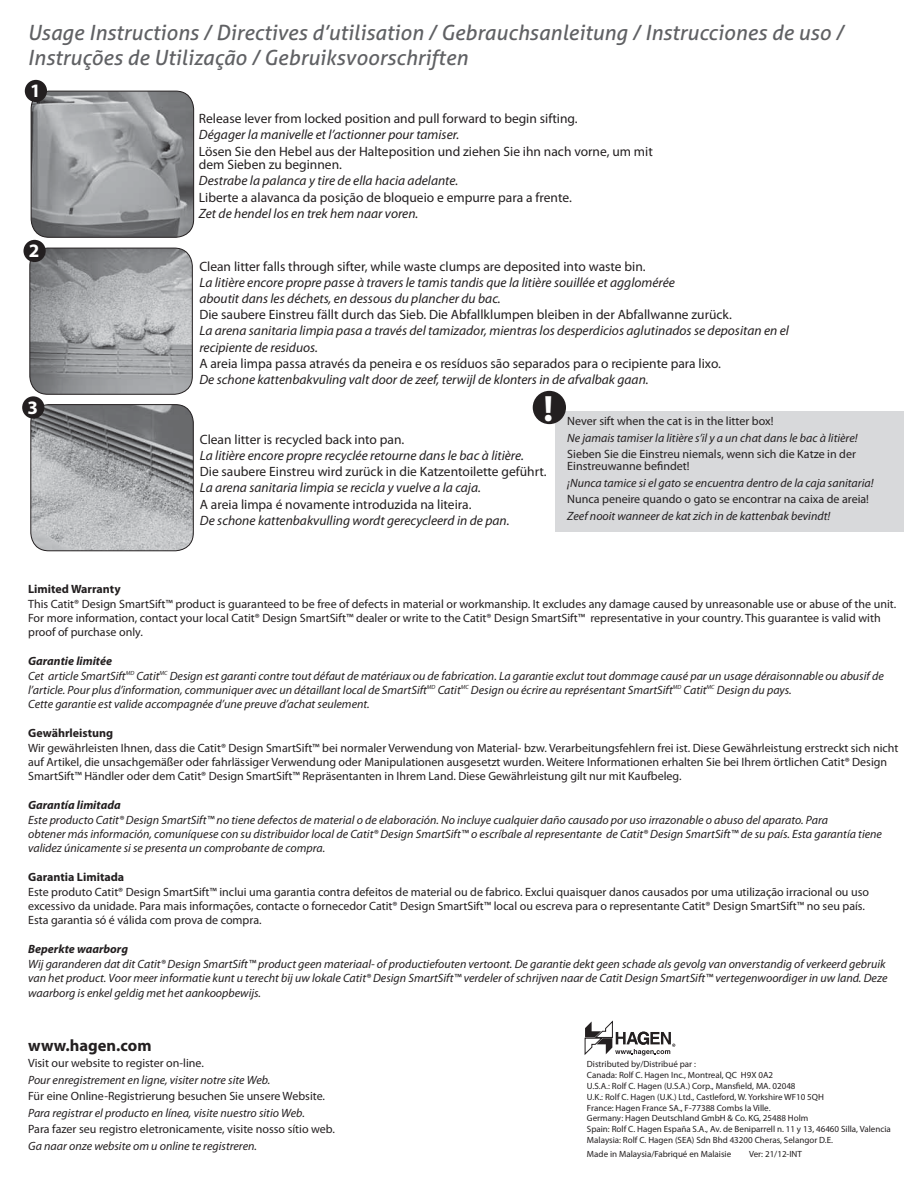
<style>
.page{position:relative;width:910px;height:1187px;background:#fff}
.page>*{position:absolute;margin:0;border:0;box-sizing:border-box;transform-origin:0 0}
.t1{font:700 36.75px "Myriad Pro";color:#fff}
.t2{font:italic 21px/25.2px "Aller";color:#606164}
.t3{font:700 19.05px "Myriad Pro";color:#fff}
.t4{font:700 16.5px "Myriad Pro";color:#231f20}
.t5{font:italic 13.5px/16.2px "Myriad Pro";color:#231f20}
.t6{font:13.5px/13.5px "Myriad Pro";color:#231f20}
.t7{font:italic 12px/14.4px "Myriad Pro";color:#231f20}
.t8{font:12px/14.4px "Myriad Pro";color:#231f20}
.t9{font:700 12px "Myriad Pro";color:#231f20}
.t10{font:italic 700 12px "Myriad Pro";color:#231f20}
.t11{font:9px/10.8px "Myriad Pro";color:#231f20}
.s1{font-weight:700}
</style>
<div class="page">
<svg style="left:584px;top:1020px;width:91px;height:36px"></svg>
<div style="left:555px;top:411px;width:349px;height:120px;background:#d8d9db"></div>
<img style="left:31px;top:91px;width:163px;height:146px;border-radius:18px">
<div style="left:31px;top:91px;width:163px;height:147px;border:1px solid #231f20;border-radius:18px"></div>
<img style="left:30px;top:248px;width:162px;height:146px;border-radius:18px">
<div style="left:29px;top:247px;width:164px;height:148px;border:1px solid #231f20;border-radius:18px"></div>
<img style="left:31px;top:404px;width:162px;height:146px;border-radius:18px">
<div style="left:30px;top:404px;width:164px;height:147px;border:1px solid #231f20;border-radius:18px"></div>
<div style="left:25px;top:80px;width:22px;height:22px;background:#231f20;border-radius:50%"></div>
<div style="left:23px;top:240px;width:23px;height:22px;background:#231f20;border-radius:50%"></div>
<div style="left:22px;top:396px;width:22px;height:22px;background:#231f20;border-radius:50%"></div>
<div style="left:533px;top:391px;width:33px;height:33px;background:#231f20;border-radius:50%"></div>
<h2 class="t2" style="left:28px;top:22px;width:817px">Usage Instructions / Directives d’utilisation / Gebrauchsanleitung / Instrucciones de uso /<br>Instruções de Utilização / Gebruiksvoorschriften</h2>
<h3 class="t3" style="left:30px;top:84px;width:12px">1</h3>
<h3 class="t3" style="left:29px;top:244px;width:12px">2</h3>
<p class="t6" style="left:199px;top:113px;width:380px">Release lever from locked position and pull forward to begin sifting.</p>
<p class="t5" style="left:199px;top:128px;width:262px">Dégager la manivelle et l’actionner pour tamiser.</p>
<p class="t6" style="left:199px;top:146px;width:455px">Lösen Sie den Hebel aus der Halteposition und ziehen Sie ihn nach vorne, um mit dem Sieben zu beginnen.</p>
<p class="t5" style="left:199px;top:174px;width:261px">Destrabe la palanca y tire de ella hacia adelante.</p>
<p class="t6" style="left:199px;top:192px;width:374px">Liberte a alavanca da posição de bloqueio e empurre para a frente.</p>
<p class="t5" style="left:199px;top:206px;width:221px">Zet de hendel los en trek hem naar voren.</p>
<p class="t6" style="left:199px;top:260px;width:448px">Clean litter falls through sifter, while waste clumps are deposited into waste bin.</p>
<p class="t5" style="left:199px;top:275px;width:477px">La litière encore propre passe à travers le tamis tandis que la litière souillée et agglomérée aboutit dans les déchets, en dessous du plancher du bac.</p>
<p class="t6" style="left:199px;top:309px;width:534px">Die saubere Einstreu fällt durch das Sieb. Die Abfallklumpen bleiben in der Abfallwanne zurück.</p>
<p class="t5" style="left:199px;top:324px;width:591px">La arena sanitaria limpia pasa a través del tamizador, mientras los desperdicios aglutinados se depositan en el recipiente de residuos.</p>
<p class="t6" style="left:199px;top:358px;width:523px">A areia limpa passa através da peneira e os resíduos são separados para o recipiente para lixo.</p>
<p class="t5" style="left:199px;top:373px;width:451px">De schone kattenbakvuling valt door de zeef, terwijl de klonters in de afvalbak gaan.</p>
<h3 class="t3" style="left:27px;top:400px;width:12px">3</h3>
<h1 class="t1" style="left:543px;top:395px;width:11px">!</h1>
<p class="t6" style="left:200px;top:434px;width:206px">Clean litter is recycled back into pan.</p>
<p class="t5" style="left:200px;top:449px;width:326px">La litière encore propre recyclée retourne dans le bac à litière.</p>
<p class="t6" style="left:200px;top:466px;width:348px">Die saubere Einstreu wird zurück in die Katzentoilette geführt.</p>
<p class="t5" style="left:200px;top:481px;width:282px">La arena sanitaria limpia se recicla y vuelve a la caja.</p>
<p class="t6" style="left:200px;top:499px;width:273px">A areia limpa é novamente introduzida na liteira.</p>
<p class="t5" style="left:200px;top:513px;width:311px">De schone kattenbakvulling wordt gerecycleerd in de pan.</p>
<p class="t8" style="left:567px;top:415px;width:208px">Never sift when the cat is in the litter box!</p>
<p class="t7" style="left:567px;top:431px;width:292px">Ne jamais tamiser la litière s’il y a un chat dans le bac à litière!</p>
<p class="t8" style="left:567px;top:449px;width:290px;line-height:12px">Sieben Sie die Einstreu niemals, wenn sich die Katze in der<br>Einstreuwanne befindet!</p>
<p class="t7" style="left:567px;top:476px;width:308px">¡Nunca tamice si el gato se encuentra dentro de la caja sanitaria!</p>
<p class="t8" style="left:567px;top:493px;width:303px">Nunca peneire quando o gato se encontrar na caixa de areia!</p>
<p class="t7" style="left:567px;top:509px;width:264px">Zeef nooit wanneer de kat zich in de kattenbak bevindt!</p>
<p class="t9" style="left:28px;top:584px;width:94px">Limited Warranty</p>
<p class="t8" style="left:28px;top:597px;width:869px">This Catit® Design SmartSift™ product is guaranteed to be free of defects in material or workmanship. It excludes any damage caused by unreasonable use or abuse of the unit.<br>For more information, contact your local Catit® Design SmartSift™ dealer or write to the Catit® Design SmartSift™ representative in your country. This guarantee is valid with proof of purchase only.</p>
<p class="t7" style="left:28px;top:655px;width:857px"><span class="s1">Garantie limitée<br></span>Cet article SmartSift<sup>MD</sup> Catit<sup>MC</sup> Design est garanti contre tout défaut de matériaux ou de fabrication. La garantie exclut tout dommage causé par un usage déraisonnable ou abusif de l’article. Pour plus d’information, communiquer avec un détaillant local de SmartSift<sup>MD</sup> Catit<sup>MC</sup> Design ou écrire au représentant SmartSift<sup>MD</sup> Catit<sup>MC</sup> Design du pays.<br>Cette garantie est valide accompagnée d’une preuve d’achat seulement.</p>
<p class="t9" style="left:28px;top:728px;width:87px">Gewährleistung</p>
<p class="t8" style="left:28px;top:741px;width:872px">Wir gewährleisten Ihnen, dass die Catit® Design SmartSift™ bei normaler Verwendung von Material- bzw. Verarbeitungsfehlern frei ist. Diese Gewährleistung erstreckt sich nicht auf Artikel, die unsachgemäßer oder fahrlässiger Verwendung oder Manipulationen ausgesetzt wurden. Weitere Informationen erhalten Sie bei Ihrem örtlichen Catit® Design<br>SmartSift™ Händler oder dem Catit® Design SmartSift™ Repräsentanten in Ihrem Land. Diese Gewährleistung gilt nur mit Kaufbeleg.</p>
<p class="t10" style="left:28px;top:800px;width:94px">Garantía limitada</p>
<p class="t7" style="left:28px;top:813px;width:855px">Este producto Catit® Design SmartSift™ no tiene defectos de material o de elaboración. No incluye cualquier daño causado por uso irrazonable o abuso del aparato. Para<br>obtener más información, comuníquese con su distribuidor local de Catit® Design SmartSift™ o escríbale al representante de Catit® Design SmartSift™ de su país. Esta garantía tiene validez únicamente si se presenta un comprobante de compra.</p>
<p class="t9" style="left:28px;top:872px;width:98px">Garantia Limitada</p>
<p class="t8" style="left:28px;top:885px;width:842px">Este produto Catit® Design SmartSift™ inclui uma garantia contra defeitos de material ou de fabrico. Exclui quaisquer danos causados por uma utilização irracional ou uso excessivo da unidade. Para mais informações, contacte o fornecedor Catit® Design SmartSift™ local ou escreva para o representante Catit® Design SmartSift™ no seu país.<br>Esta garantia só é válida com prova de compra.</p>
<p class="t10" style="left:28px;top:944px;width:101px">Beperkte waarborg</p>
<p class="t7" style="left:28px;top:957px;width:860px">Wij garanderen dat dit Catit® Design SmartSift™ product geen materiaal- of productiefouten vertoont. De garantie dekt geen schade als gevolg van onverstandig of verkeerd gebruik van het product. Voor meer informatie kunt u terecht bij uw lokale Catit® Design SmartSift™ verdeler of schrijven naar de Catit Design SmartSift™ vertegenwoordiger in uw land. Deze waarborg is enkel geldig met het aankoopbewijs.</p>
<h3 class="t4" style="left:28px;top:1038px;width:125px">www.hagen.com</h3>
<p class="t8" style="left:28px;top:1056px;width:177px">Visit our website to register on-line.</p>
<p class="t7" style="left:28px;top:1073px;width:244px">Pour enregistrement en ligne, visiter notre site Web.</p>
<p class="t8" style="left:28px;top:1089px;width:298px">Für eine Online-Registrierung besuchen Sie unsere Website.</p>
<p class="t7" style="left:28px;top:1106px;width:278px">Para registrar el producto en línea, visite nuestro sitio Web.</p>
<p class="t8" style="left:28px;top:1122px;width:308px">Para fazer seu registro eletronicamente, visite nosso sítio web.</p>
<p class="t7" style="left:28px;top:1139px;width:230px">Ga naar onze website om u online te registreren.</p>
<p class="t11" style="left:587px;top:1059px;width:305px">Distributed by/Distribué par :<br>Canada: Rolf C. Hagen Inc., Montreal, QC H9X 0A2<br>U.S.A.: Rolf C. Hagen (U.S.A.) Corp., Mansfield, MA. 02048<br>U.K.: Rolf C. Hagen (U.K.) Ltd., Castleford, W. Yorkshire WF10 5QH<br>France: Hagen France SA., F-77388 Combs la Ville.<br>Germany: Hagen Deutschland GmbH &amp; Co. KG, 25488 Holm<br>Spain: Rolf C. Hagen España S.A., Av. de Beniparrell n. 11 y 13, 46460 Silla, Valencia Malaysia: Rolf C. Hagen (SEA) Sdn Bhd 43200 Cheras, Selangor D.E.</p>
<p class="t11" style="left:587px;top:1149px;width:146px">Made in Malaysia/Fabriqué en Malaisie</p>
<p class="t11" style="left:749px;top:1149px;width:54px">Ver: 21/12-INT</p>
</div>
